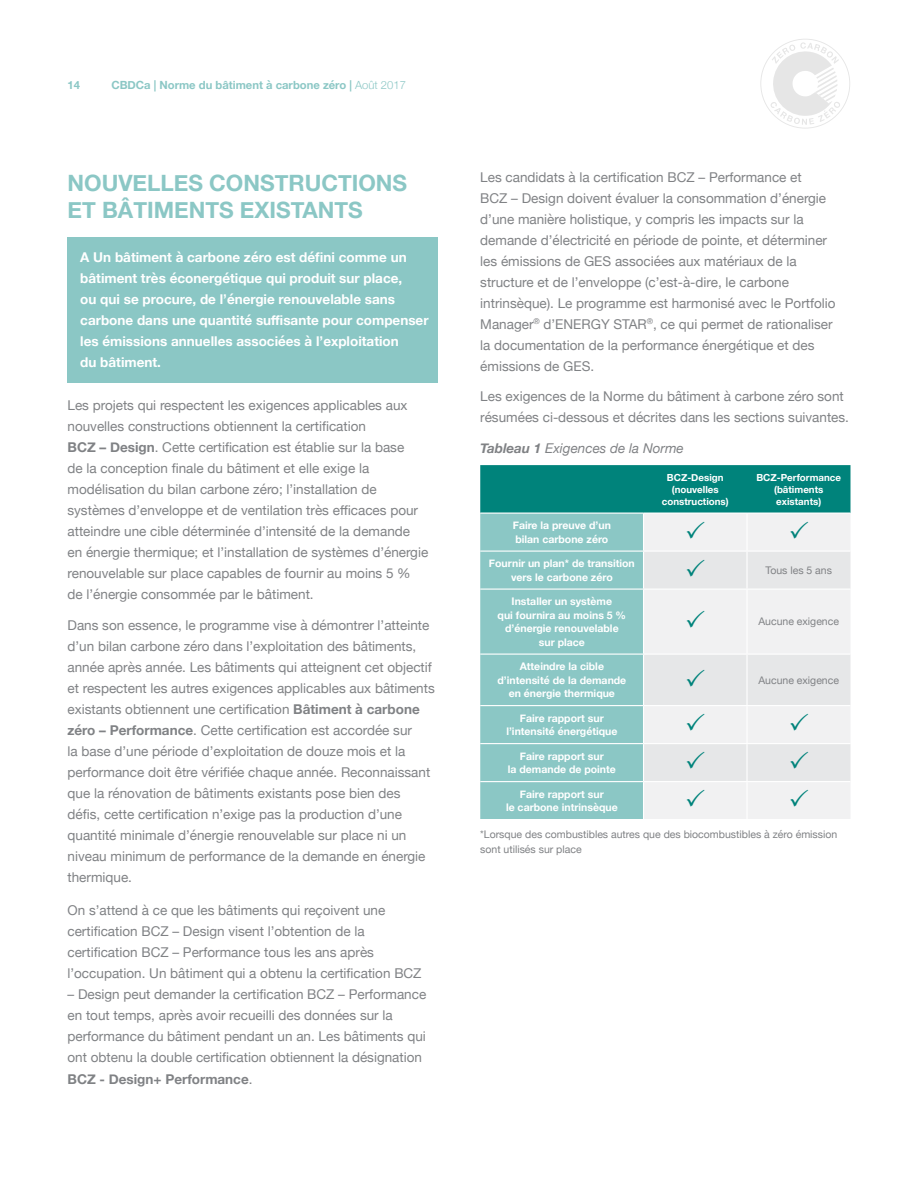
<style>
.page{position:relative;width:918px;height:1188px;background:#fff}
.page>*{position:absolute;margin:0;border:0;box-sizing:border-box;transform-origin:0 0}
.t1{font:700 22.5px/27px "Helvetica Neue";color:#8bc7c5}
.t2{font:13.5px/21px "Helvetica Neue";color:#808285}
.t3{font:700 13.5px/21px "Helvetica Neue";color:#fff}
.t4{font:italic 13.5px "Helvetica Neue";color:#808285}
.t5{font:700 11.25px "Helvetica Neue";color:#8bc7c5}
.t6{font:700 10.5px/13.5px "Helvetica Neue";color:#fff;text-align:center}
.t7{font:10.5px/15px "Helvetica Neue";color:#808285}
.t8{font:700 9.75px/12px "Helvetica Neue";color:#fff;text-align:center}
.s1{font-weight:300}
.s2{font-weight:700}
</style>
<div class="page">
<svg style="left:771px;top:42px;width:69px;height:83px"></svg>
<div style="left:68px;top:237px;width:370px;height:146px;background:#8bc7c5"></div>
<div style="left:480px;top:465px;width:370px;height:48px;background:#00837b"></div>
<div style="left:480px;top:514px;width:163px;height:305px;background:#8bc7c5"></div>
<div style="left:644px;top:514px;width:206px;height:305px;background:#f1f1f2"></div>
<svg style="left:644px;top:552px;width:206px;height:229px;fill:#e6e7e8"></svg>
<hr style="left:746px;top:514px;width:2px;height:37px;background:#fff">
<hr style="left:480px;top:551px;width:164px;height:1px;background:#fff">
<hr style="left:644px;top:551px;width:103px;height:1px;background:#fff">
<hr style="left:747px;top:551px;width:103px;height:1px;background:#fff">
<hr style="left:746px;top:552px;width:2px;height:37px;background:#fff">
<hr style="left:480px;top:589px;width:164px;height:1px;background:#fff">
<hr style="left:644px;top:589px;width:103px;height:1px;background:#fff">
<hr style="left:747px;top:589px;width:103px;height:1px;background:#fff">
<hr style="left:746px;top:590px;width:2px;height:64px;background:#fff">
<hr style="left:480px;top:654px;width:164px;height:1px;background:#fff">
<hr style="left:644px;top:654px;width:103px;height:1px;background:#fff">
<hr style="left:747px;top:654px;width:103px;height:1px;background:#fff">
<hr style="left:746px;top:655px;width:2px;height:50px;background:#fff">
<hr style="left:480px;top:705px;width:164px;height:1px;background:#fff">
<hr style="left:644px;top:705px;width:103px;height:1px;background:#fff">
<hr style="left:747px;top:705px;width:103px;height:1px;background:#fff">
<hr style="left:746px;top:706px;width:2px;height:37px;background:#fff">
<hr style="left:480px;top:743px;width:164px;height:1px;background:#fff">
<hr style="left:644px;top:743px;width:103px;height:1px;background:#fff">
<hr style="left:747px;top:743px;width:103px;height:1px;background:#fff">
<hr style="left:746px;top:744px;width:2px;height:37px;background:#fff">
<hr style="left:480px;top:781px;width:164px;height:1px;background:#fff">
<hr style="left:644px;top:781px;width:103px;height:1px;background:#fff">
<hr style="left:747px;top:781px;width:103px;height:1px;background:#fff">
<hr style="left:746px;top:782px;width:2px;height:38px;background:#fff">
<svg style="left:687px;top:521px;width:18px;height:17px"></svg>
<svg style="left:790px;top:521px;width:18px;height:17px"></svg>
<svg style="left:687px;top:559px;width:18px;height:17px"></svg>
<svg style="left:687px;top:610px;width:18px;height:18px"></svg>
<svg style="left:687px;top:669px;width:18px;height:17px"></svg>
<svg style="left:687px;top:713px;width:18px;height:18px"></svg>
<svg style="left:790px;top:713px;width:18px;height:18px"></svg>
<svg style="left:687px;top:751px;width:18px;height:18px"></svg>
<svg style="left:790px;top:751px;width:18px;height:18px"></svg>
<svg style="left:687px;top:789px;width:18px;height:18px"></svg>
<svg style="left:790px;top:789px;width:18px;height:18px"></svg>
<p class="t5" style="left:68px;top:76px;width:14px">14</p>
<p class="t5" style="left:111px;top:76px;width:296px">CBDCa | Norme du bâtiment à carbone zéro | <span class="s1">Août 2017</span></p>
<h1 class="t1" style="left:68px;top:170px;width:341px">NOUVELLES CONSTRUCTIONS<br>ET BÂTIMENTS EXISTANTS</h1>
<p class="t3" style="left:80px;top:247px;width:350px">A Un bâtiment à carbone zéro est défini comme un bâtiment très éconergétique qui produit sur place,<br>ou qui se procure, de l’énergie renouvelable sans carbone dans une quantité suffisante pour compenser les émissions annuelles associées à l’exploitation<br>du bâtiment.</p>
<p class="t2" style="left:67px;top:395px;width:362px">Les projets qui respectent les exigences applicables aux nouvelles constructions obtiennent la certification<br><span class="s2">BCZ – Design</span>. Cette certification est établie sur la base<br>de la conception finale du bâtiment et elle exige la modélisation du bilan carbone zéro; l’installation de systèmes d’enveloppe et de ventilation très efficaces pour atteindre une cible déterminée d’intensité de la demande<br>en énergie thermique; et l’installation de systèmes d’énergie renouvelable sur place capables de fournir au moins 5 % de l’énergie consommée par le bâtiment.</p>
<p class="t2" style="left:67px;top:615px;width:369px">Dans son essence, le programme vise à démontrer l’atteinte d’un bilan carbone zéro dans l’exploitation des bâtiments, année après année. Les bâtiments qui atteignent cet objectif et respectent les autres exigences applicables aux bâtiments existants obtiennent une certification <span class="s2">Bâtiment à carbone zéro – Performance</span>. Cette certification est accordée sur<br>la base d’une période d’exploitation de douze mois et la performance doit être vérifiée chaque année. Reconnaissant que la rénovation de bâtiments existants pose bien des défis, cette certification n’exige pas la production d’une quantité minimale d’énergie renouvelable sur place ni un niveau minimum de performance de la demande en énergie thermique.</p>
<p class="t2" style="left:67px;top:901px;width:356px">On s’attend à ce que les bâtiments qui reçoivent une certification BCZ – Design visent l’obtention de la certification BCZ – Performance tous les ans après l’occupation. Un bâtiment qui a obtenu la certification BCZ</p>
<p class="t2" style="left:67px;top:985px;width:360px">– Design peut demander la certification BCZ – Performance en tout temps, après avoir recueilli des données sur la performance du bâtiment pendant un an. Les bâtiments qui ont obtenu la double certification obtiennent la désignation <span class="s2">BCZ - Design+ Performance</span>.</p>
<p class="t2" style="left:480px;top:167px;width:357px">Les candidats à la certification BCZ – Performance et<br>BCZ – Design doivent évaluer la consommation d’énergie d’une manière holistique, y compris les impacts sur la demande d’électricité en période de pointe, et déterminer les émissions de GES associées aux matériaux de la structure et de l’enveloppe (c’est-à-dire, le carbone intrinsèque). Le programme est harmonisé avec le Portfolio Manager<sup>®</sup> d’ENERGY STAR<sup>®</sup>, ce qui permet de rationaliser la documentation de la performance énergétique et des émissions de GES.</p>
<p class="t2" style="left:480px;top:387px;width:370px">Les exigences de la Norme du bâtiment à carbone zéro sont résumées ci-dessous et décrites dans les sections suivantes.</p>
<p class="t4" style="left:480px;top:439px;width:205px"><span class="s2">Tableau 1</span> Exigences de la Norme</p>
<p class="t8" style="left:662px;top:471px;width:68px">BCZ-Design (nouvelles constructions)</p>
<p class="t8" style="left:756px;top:471px;width:86px">BCZ-Performance (bâtiments existants)</p>
<p class="t6" style="left:513px;top:519px;width:100px;text-align:left">Faire la preuve d’un bilan carbone zéro</p>
<p class="t6" style="left:489px;top:557px;width:147px">Fournir un plan* de transition vers le carbone zéro</p>
<p class="t7" style="left:766px;top:563px;width:68px">Tous les 5 ans</p>
<p class="t6" style="left:498px;top:595px;width:130px">Installer un système<br>qui fournira au moins 5 % d’énergie renouvelable sur place</p>
<p class="t7" style="left:758px;top:615px;width:82px">Aucune exigence</p>
<p class="t6" style="left:497px;top:660px;width:130px">Atteindre la cible d’intensité de la demande en énergie thermique</p>
<p class="t7" style="left:758px;top:673px;width:82px">Aucune exigence</p>
<p class="t6" style="left:506px;top:711px;width:113px">Faire rapport sur l’intensité énergétique</p>
<p class="t6" style="left:508px;top:749px;width:110px">Faire rapport sur<br>la demande de pointe</p>
<p class="t6" style="left:506px;top:787px;width:113px">Faire rapport sur<br>le carbone intrinsèque</p>
<p class="t7" style="left:480px;top:827px;width:359px">*Lorsque des combustibles autres que des biocombustibles à zéro émission sont utilisés sur place</p>
</div>
